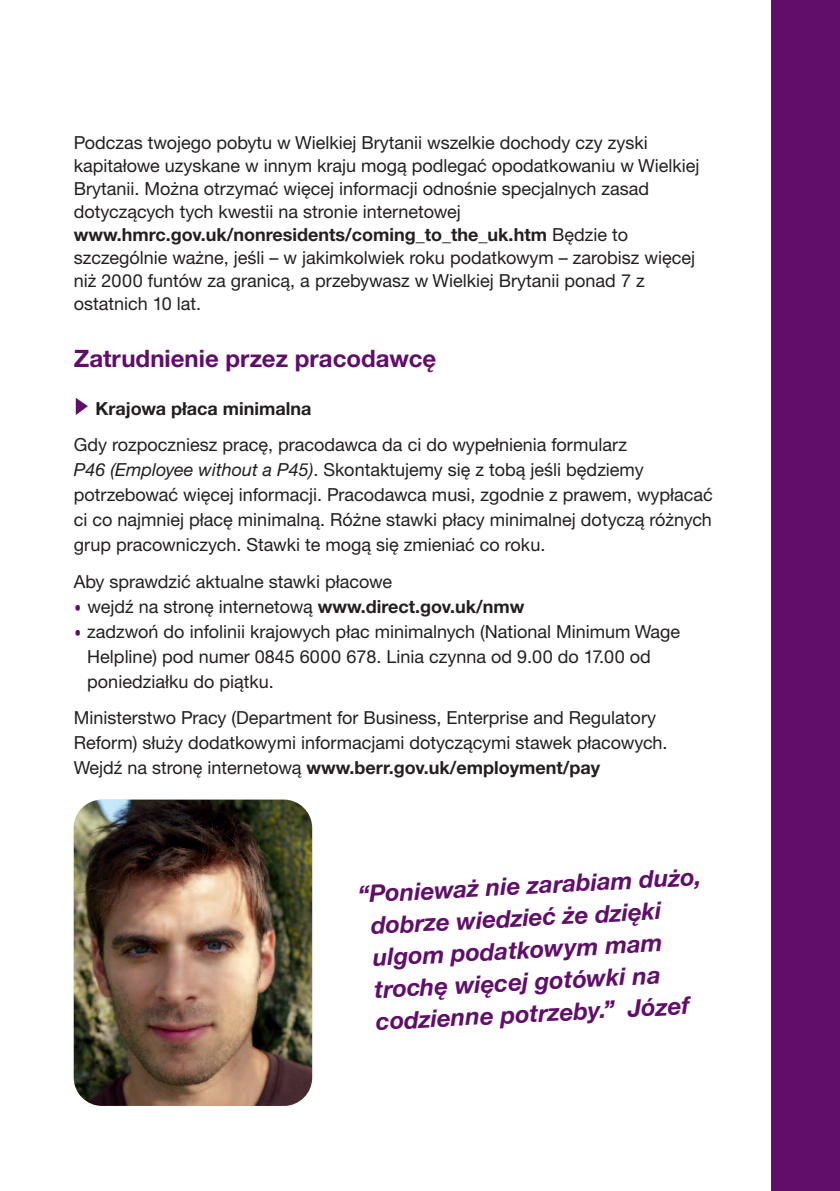
<style>
.page{position:relative;width:840px;height:1191px;background:#fff}
.page>*{position:absolute;margin:0;border:0;box-sizing:border-box;transform-origin:0 0}
.t1{font:italic 700 24px/32px "Helvetica Neue CE";color:#600e69}
.t2{font:700 24px "Helvetica Neue CE";color:#600e69}
.t3{font:18px/25px "Helvetica Neue CE";color:#231f20}
.t4{font:700 18px "Helvetica Neue CE";color:#231f20}
.s1{font-weight:700}
.s2{font-style:italic}
.s3{font-family:"IR Modena";color:#600e69}
</style>
<div class="page">
<div style="left:771px;top:0;width:68px;height:1191px;background:#600e69"></div>
<svg style="left:76px;top:398px;width:12px;height:17px"></svg>
<img style="left:74px;top:799px;width:238px;height:306px;border-radius:28px">
<p class="t3" style="left:74px;top:133px;width:627px;line-height:23px">Podczas twojego pobytu w Wielkiej Brytanii wszelkie dochody czy zyski kapitałowe uzyskane w innym kraju mogą podlegać opodatkowaniu w Wielkiej Brytanii. Można otrzymać więcej informacji odnośnie specjalnych zasad dotyczących tych kwestii na stronie internetowej <span class="s1">www.hmrc.gov.uk/nonresidents/coming_to_the_uk.htm</span> Będzie to szczególnie ważne, jeśli – w jakimkolwiek roku podatkowym – zarobisz więcej niż 2000 funtów za granicą, a przebywasz w Wielkiej Brytanii ponad 7 z ostatnich 10 lat.</p>
<h1 class="t2" style="left:74px;top:350px;width:364px">Zatrudnienie przez pracodawcę</h1>
<p class="t4" style="left:95px;top:402px;width:217px">Krajowa płaca minimalna</p>
<p class="t3" style="left:74px;top:434px;width:640px">Gdy rozpoczniesz pracę, pracodawca da ci do wypełnienia formularz<br><span class="s2">P46 (Employee without a P45)</span>. Skontaktujemy się z tobą jeśli będziemy potrzebować więcej informacji. Pracodawca musi, zgodnie z prawem, wypłacać ci co najmniej płacę minimalną. Różne stawki płacy minimalnej dotyczą różnych grup pracowniczych. Stawki te mogą się zmieniać co roku.</p>
<p class="t3" style="left:74px;top:570px;width:319px">Aby sprawdzić aktualne stawki płacowe</p>
<p class="t3" style="left:74px;top:595px;width:452px"><span class="s3">•</span> wejdź na stronę internetową <span class="s1">www.direct.gov.uk/nmw</span></p>
<p class="t3" style="left:87px;top:620px;width:594px;text-indent:-14px"><span class="s3">•</span> zadzwoń do infolinii krajowych płac minimalnych (National Minimum Wage<br>Helpline) pod numer 0845 6000 678. Linia czynna od 9.00 do 17.00 od poniedziałku do piątku.</p>
<p class="t3" style="left:74px;top:707px;width:595px">Ministerstwo Pracy (Department for Business, Enterprise and Regulatory<br>Reform) służy dodatkowymi informacjami dotyczącymi stawek płacowych.<br>Wejdź na stronę internetową <span class="s1">www.berr.gov.uk/employment/pay</span></p>
<h1 class="t1" style="left:368px;top:880px;width:333px;text-indent:-11px;rotate:-3deg">“Ponieważ nie zarabiam dużo, dobrze wiedzieć że dzięki ulgom podatkowym mam trochę więcej gotówki na codzienne potrzeby.” Józef</h1>
</div>
